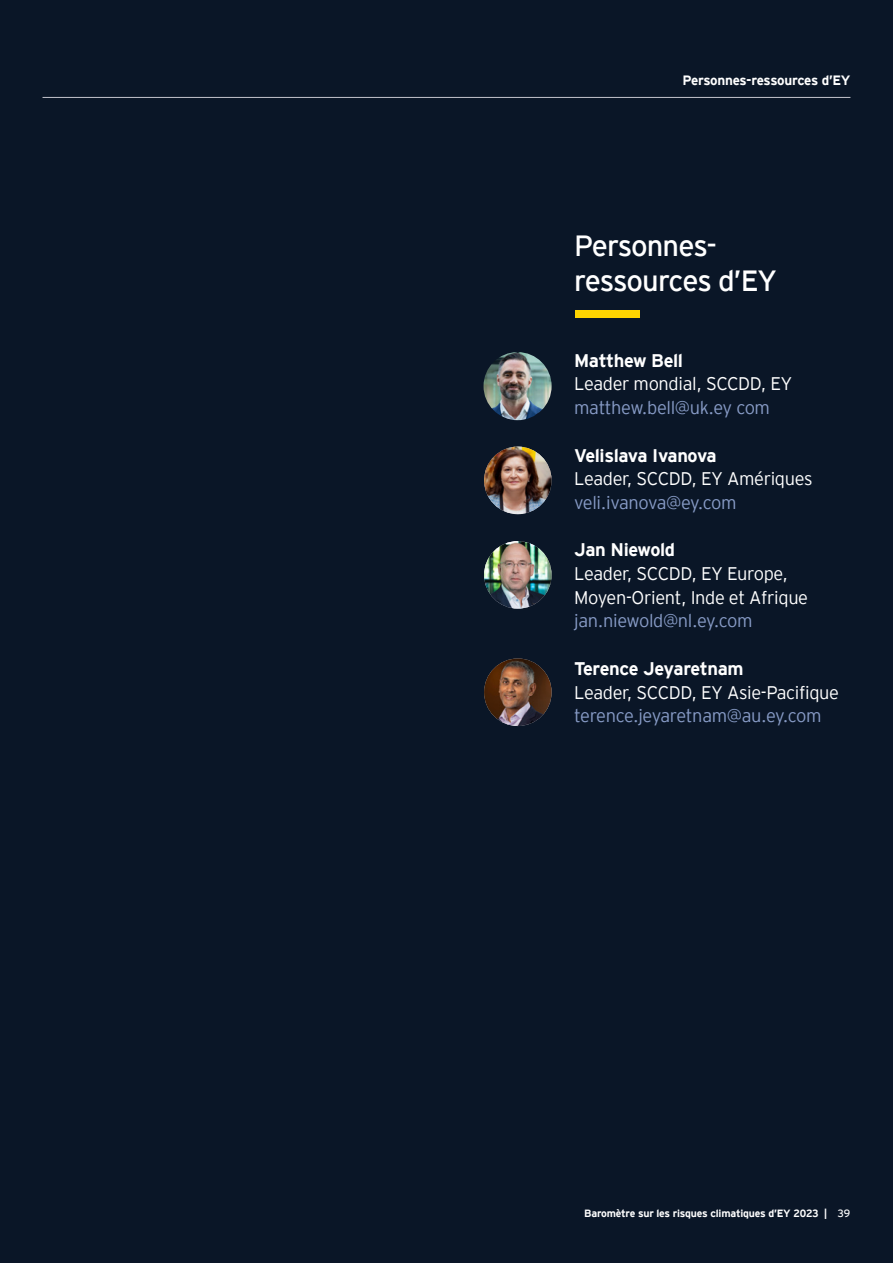
<style>
.page{position:relative;width:893px;height:1263px;background:#0a1627}
.page>*{position:absolute;margin:0;border:0;box-sizing:border-box;transform-origin:0 0}
.t1{font:29.1px/34.7px "EY Interstate";letter-spacing:-.04em;color:#fff}
.t2{font:300 18.3px/23.7px "EY Interstate";letter-spacing:-.02em;color:#fff}
.t3{font:300 18.3px "EY Interstate";letter-spacing:-.02em;color:#879bc6}
.t4{font:700 18.3px "EY Interstate";letter-spacing:-.02em;color:#fff}
.t5{font:700 13.5px "EY Interstate";letter-spacing:-.03em;color:#fff}
.t6{font:700 10.5px "EY Interstate";letter-spacing:-.02em;color:#fff}
.s1{font-weight:400}
</style>
<div class="page">
<div style="left:575px;top:311px;width:64px;height:7px;background:#ffd400"></div>
<img style="left:484px;top:447px;width:68px;height:67px;border-radius:34px">
<img style="left:484px;top:541px;width:68px;height:68px;border-radius:34px">
<img style="left:484px;top:658px;width:68px;height:68px;border-radius:34px">
<img style="left:483px;top:352px;width:69px;height:68px;border-radius:34px">
<hr style="left:43px;top:97px;width:807px;height:1px;background:#c4c4cd">
<p class="t5" style="left:682px;top:70px;width:169px">Personnes-ressources d’EY</p>
<h1 class="t1" style="left:574px;top:227px;width:205px">Personnes&shy;ressources d’EY</h1>
<p class="t4" style="left:574px;top:347px;width:110px">Matthew Bell</p>
<p class="t2" style="left:574px;top:371px;width:220px">Leader mondial, SCCDD, EY</p>
<p class="t3" style="left:574px;top:395px;width:197px">matthew.bell@uk.ey com</p>
<p class="t4" style="left:574px;top:442px;width:144px">Velislava Ivanova</p>
<p class="t2" style="left:574px;top:466px;width:240px">Leader, SCCDD, EY Amériques</p>
<p class="t3" style="left:574px;top:489px;width:164px">veli.ivanova@ey.com</p>
<p class="t4" style="left:574px;top:537px;width:103px">Jan Niewold</p>
<p class="t2" style="left:574px;top:561px;width:236px">Leader, SCCDD, EY Europe,<br>Moyen-Orient, Inde et Afrique</p>
<p class="t3" style="left:574px;top:608px;width:180px">jan.niewold@nl.ey.com</p>
<p class="t4" style="left:574px;top:655px;width:171px">Terence Jeyaretnam</p>
<p class="t2" style="left:574px;top:679px;width:266px">Leader, SCCDD, EY Asie-Pacifique</p>
<p class="t3" style="left:574px;top:703px;width:249px">terence.jeyaretnam@au.ey.com</p>
<p class="t6" style="left:584px;top:1206px;width:268px">Baromètre sur les risques climatiques d’EY 2023 | <span class="s1">39</span></p>
</div>
